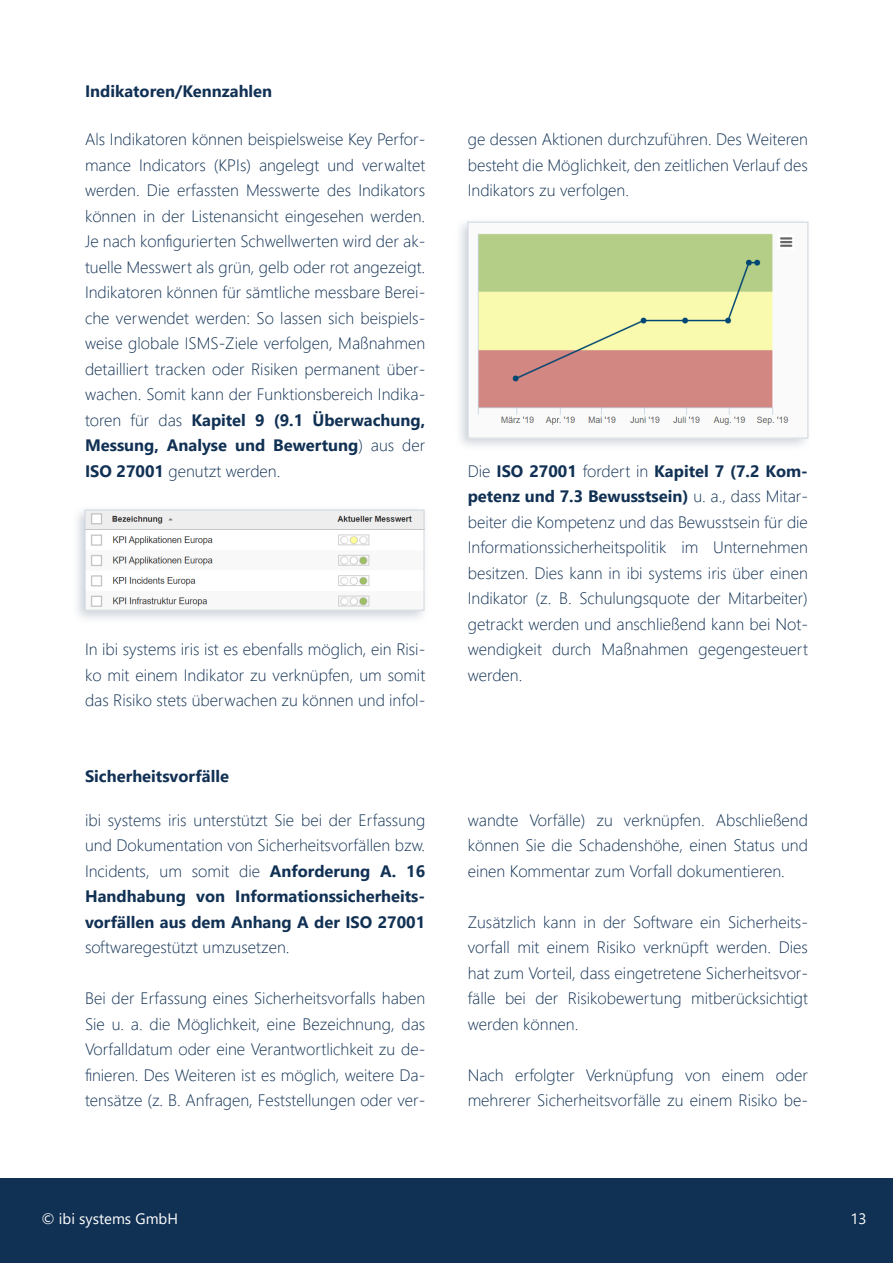
<style>
.page{position:relative;width:893px;height:1263px;background:#fff}
.page>*{position:absolute;margin:0;border:0;box-sizing:border-box;transform-origin:0 0}
.t1{font:300 16.5px "Segoe UI";color:#113154}
.t2{font:700 16.5px "Segoe UI";color:#113154}
.t3{font:15px "Segoe UI";color:#fff}
.s1{font-weight:300}
.s2{font-weight:700}
</style>
<div class="page">
<div style="left:0;top:1178px;width:893px;height:85px;background:#113154"></div>
<img style="left:470px;top:224px;width:336px;height:212px">
<div style="left:468px;top:222px;width:340px;height:216px;border:1px solid #cfd6dd"></div>
<img style="left:87px;top:512px;width:335px;height:96px">
<div style="left:85px;top:510px;width:339px;height:100px;border:1px solid #cfd6dd"></div>
<p class="t2" style="left:85px;top:85px;width:189px">Indikatoren/Kennzahlen</p>
<p class="t1" style="left:85px;top:133px;width:342px">Als Indikatoren können beispielsweise Key Perfor-</p>
<p class="t1" style="left:85px;top:159px;width:342px">mance Indicators (KPIs) angelegt und verwaltet</p>
<p class="t1" style="left:85px;top:184px;width:342px">werden. Die erfassten Messwerte des Indikators</p>
<p class="t1" style="left:85px;top:210px;width:342px">können in der Listenansicht eingesehen werden.</p>
<p class="t1" style="left:85px;top:235px;width:342px">Je nach konfigurierten Schwellwerten wird der ak-</p>
<p class="t1" style="left:85px;top:261px;width:342px">tuelle Messwert als grün, gelb oder rot angezeigt.</p>
<p class="t1" style="left:85px;top:286px;width:342px">Indikatoren können für sämtliche messbare Berei-</p>
<p class="t1" style="left:85px;top:312px;width:342px">che verwendet werden: So lassen sich beispiels-</p>
<p class="t1" style="left:85px;top:337px;width:342px">weise globale ISMS-Ziele verfolgen, Maßnahmen</p>
<p class="t1" style="left:85px;top:363px;width:342px">detailliert tracken oder Risiken permanent über-</p>
<p class="t1" style="left:85px;top:388px;width:342px">wachen. Somit kann der Funktionsbereich Indika-</p>
<p class="t1" style="left:85px;top:414px;width:99px">toren für das</p>
<p class="t2" style="left:191px;top:414px;width:235px">Kapitel 9 (9.1 Überwachung,</p>
<p class="t2" style="left:85px;top:439px;width:342px">Messung, Analyse und Bewertung<span class="s1">) aus der</span></p>
<p class="t1" style="left:85px;top:465px;width:197px"><span class="s2">ISO 27001</span> genutzt werden.</p>
<p class="t1" style="left:85px;top:643px;width:342px">In ibi systems iris ist es ebenfalls möglich, ein Risi-</p>
<p class="t1" style="left:85px;top:669px;width:342px">ko mit einem Indikator zu verknüpfen, um somit</p>
<p class="t1" style="left:85px;top:694px;width:342px">das Risiko stets überwachen zu können und infol-</p>
<p class="t2" style="left:85px;top:770px;width:145px">Sicherheitsvorfälle</p>
<p class="t1" style="left:85px;top:814px;width:342px">ibi systems iris unterstützt Sie bei der Erfassung</p>
<p class="t1" style="left:85px;top:839px;width:342px">und Dokumentation von Sicherheitsvorfällen bzw.</p>
<p class="t1" style="left:85px;top:865px;width:177px">Incidents, um somit die</p>
<p class="t2" style="left:270px;top:865px;width:157px">Anforderung A. 16</p>
<p class="t2" style="left:85px;top:890px;width:342px">Handhabung von Informationssicherheits-</p>
<p class="t2" style="left:85px;top:916px;width:342px">vorfällen aus dem Anhang A der ISO 27001</p>
<p class="t1" style="left:85px;top:941px;width:206px">softwaregestützt umzusetzen.</p>
<p class="t1" style="left:85px;top:992px;width:342px">Bei der Erfassung eines Sicherheitsvorfalls haben</p>
<p class="t1" style="left:85px;top:1018px;width:342px">Sie u. a. die Möglichkeit, eine Bezeichnung, das</p>
<p class="t1" style="left:85px;top:1043px;width:342px">Vorfalldatum oder eine Verantwortlichkeit zu de-</p>
<p class="t1" style="left:85px;top:1069px;width:342px">finieren. Des Weiteren ist es möglich, weitere Da-</p>
<p class="t1" style="left:85px;top:1094px;width:342px">tensätze (z. B. Anfragen, Feststellungen oder ver-</p>
<p class="t1" style="left:468px;top:133px;width:342px">ge dessen Aktionen durchzuführen. Des Weiteren</p>
<p class="t1" style="left:468px;top:159px;width:342px">besteht die Möglichkeit, den zeitlichen Verlauf des</p>
<p class="t1" style="left:468px;top:184px;width:163px">Indikators zu verfolgen.</p>
<p class="t2" style="left:468px;top:465px;width:342px"><span class="s1">Die</span> ISO 27001 <span class="s1">fordert in</span> Kapitel 7 (7.2 Kom-</p>
<p class="t2" style="left:468px;top:490px;width:342px">petenz und 7.3 Bewusstsein) <span class="s1">u. a., dass Mitar-</span></p>
<p class="t1" style="left:468px;top:516px;width:342px">beiter die Kompetenz und das Bewusstsein für die</p>
<p class="t1" style="left:468px;top:541px;width:342px">Informationssicherheitspolitik im Unternehmen</p>
<p class="t1" style="left:468px;top:567px;width:342px">besitzen. Dies kann in ibi systems iris über einen</p>
<p class="t1" style="left:468px;top:592px;width:342px">Indikator (z. B. Schulungsquote der Mitarbeiter)</p>
<p class="t1" style="left:468px;top:618px;width:342px">getrackt werden und anschließend kann bei Not-</p>
<p class="t1" style="left:468px;top:643px;width:342px">wendigkeit durch Maßnahmen gegengesteuert</p>
<p class="t1" style="left:468px;top:669px;width:56px">werden.</p>
<p class="t1" style="left:468px;top:814px;width:342px">wandte Vorfälle) zu verknüpfen. Abschließend</p>
<p class="t1" style="left:468px;top:839px;width:342px">können Sie die Schadenshöhe, einen Status und</p>
<p class="t1" style="left:468px;top:865px;width:319px">einen Kommentar zum Vorfall dokumentieren.</p>
<p class="t1" style="left:468px;top:916px;width:342px">Zusätzlich kann in der Software ein Sicherheits-</p>
<p class="t1" style="left:468px;top:941px;width:342px">vorfall mit einem Risiko verknüpft werden. Dies</p>
<p class="t1" style="left:468px;top:967px;width:342px">hat zum Vorteil, dass eingetretene Sicherheitsvor-</p>
<p class="t1" style="left:468px;top:992px;width:342px">fälle bei der Risikobewertung mitberücksichtigt</p>
<p class="t1" style="left:468px;top:1018px;width:112px">werden können.</p>
<p class="t1" style="left:468px;top:1069px;width:342px">Nach erfolgter Verknüpfung von einem oder</p>
<p class="t1" style="left:468px;top:1094px;width:342px">mehrerer Sicherheitsvorfälle zu einem Risiko be-</p>
<p class="t3" style="left:41px;top:1213px;width:138px">© ibi systems GmbH</p>
<p class="t3" style="left:850px;top:1213px;width:18px">13</p>
</div>
